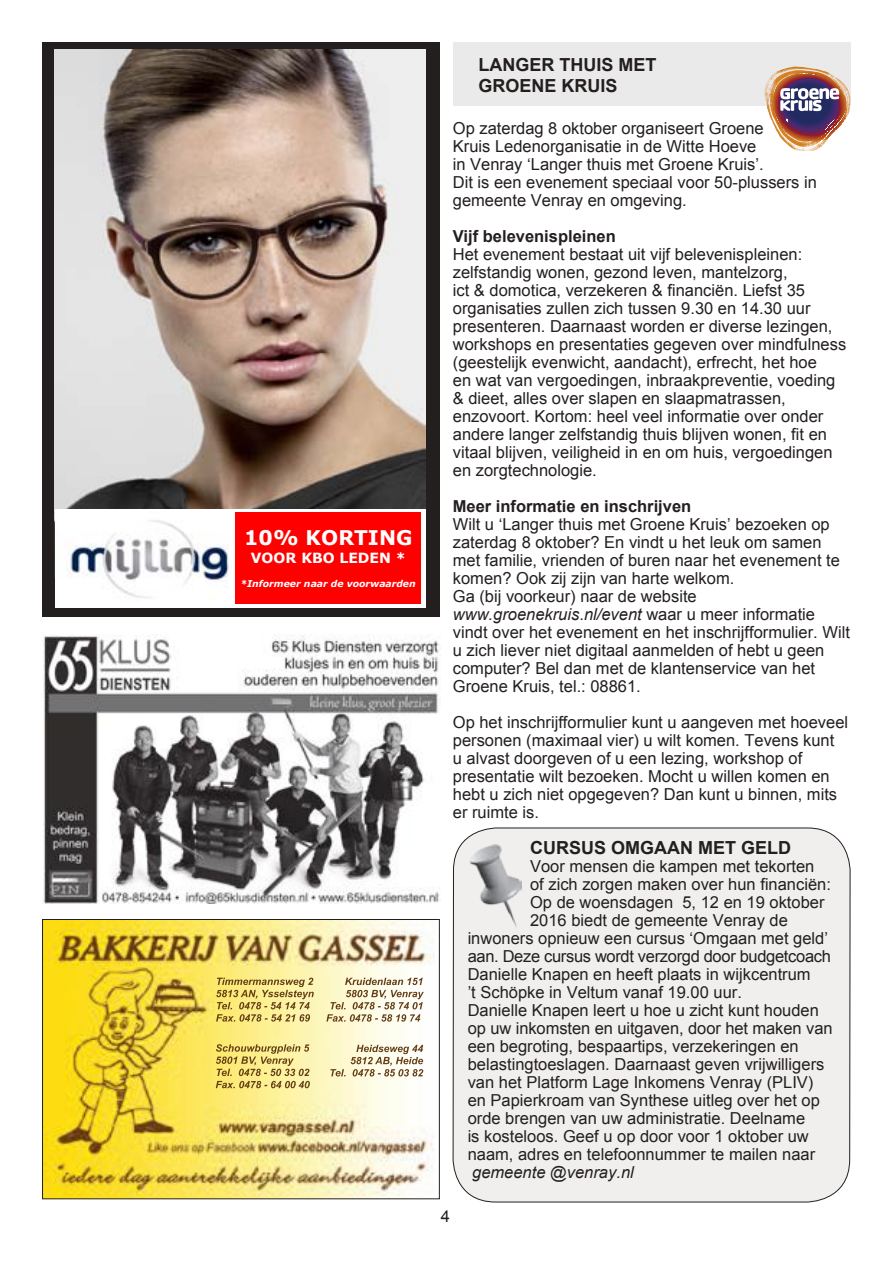
<style>
.page{position:relative;width:893px;height:1263px;background:#fff}
.page>*{position:absolute;margin:0;border:0;box-sizing:border-box;transform-origin:0 0}
.t1{font:700 20.25px "Verdana";color:#fff}
.t2{font:700 18px/21.6px "Arial";color:#241f1f}
.t3{font:16.5px/18px "Arial";color:#241f1f}
.t4{font:700 16.5px "Arial";color:#241f1f}
.t5{font:16.5px "Arial";letter-spacing:-.02em;color:#241f1f}
.t6{font:italic 16.5px "Arial";color:#241f1f}
.t7{font:700 13.95px "Verdana";color:#fff}
.t8{font:italic 700 9.3px "Verdana";color:#fff}
.s1{font-style:italic}
</style>
<div class="page">
<div style="left:43px;top:43px;width:397px;height:573px;background:#241f1f"></div>
<img style="left:55px;top:50px;width:371px;height:459px">
<img style="left:55px;top:509px;width:371px;height:99px">
<div style="left:236px;top:512px;width:185px;height:91px;background:#f00"></div>
<img style="left:44px;top:921px;width:390px;height:276px">
<div style="left:42px;top:919px;width:398px;height:280px;border:1px solid #241f1f"></div>
<img style="left:43px;top:634px;width:397px;height:269px">
<svg style="left:452px;top:42px;width:399px;height:1161px"></svg>
<img style="left:468px;top:845px;width:54px;height:84px">
<p class="t1" style="left:244px;top:523px;width:170px">10% KORTING</p>
<p class="t7" style="left:251px;top:548px;width:156px">VOOR KBO LEDEN *</p>
<p class="t8" style="left:240px;top:577px;width:177px">*Informeer naar de voorwaarden</p>
<p class="t2" style="left:478px;top:54px;width:180px">LANGER THUIS MET<br>GROENE KRUIS</p>
<p class="t3" style="left:453px;top:119px;width:366px">Op zaterdag 8 oktober organiseert Groene<br>Kruis Ledenorganisatie in de Witte Hoeve<br>in Venray ‘Langer thuis met Groene Kruis’.<br>Dit is een evenement speciaal voor 50-plussers in gemeente Venray en omgeving.</p>
<p class="t4" style="left:453px;top:225px;width:164px">Vijf belevenispleinen</p>
<p class="t3" style="left:453px;top:245px;width:395px">Het evenement bestaat uit vijf belevenispleinen: zelfstandig wonen, gezond leven, mantelzorg,<br>ict &amp; domotica, verzekeren &amp; financiën. Liefst 35 organisaties zullen zich tussen 9.30 en 14.30 uur presenteren. Daarnaast worden er diverse lezingen, workshops en presentaties gegeven over mindfulness (geestelijk evenwicht, aandacht), erfrecht, het hoe<br>en wat van vergoedingen, inbraakpreventie, voeding &amp; dieet, alles over slapen en slaapmatrassen, enzovoort. Kortom: heel veel informatie over onder andere langer zelfstandig thuis blijven wonen, fit en vitaal blijven, veiligheid in en om huis, vergoedingen en zorgtechnologie.</p>
<p class="t4" style="left:453px;top:495px;width:240px">Meer informatie en inschrijven</p>
<p class="t3" style="left:453px;top:515px;width:399px">Wilt u ‘Langer thuis met Groene Kruis’ bezoeken op zaterdag 8 oktober? En vindt u het leuk om samen met familie, vrienden of buren naar het evenement te komen? Ook zij zijn van harte welkom.<br>Ga (bij voorkeur) naar de website <span class="s1">www.groenekruis</span>.<span class="s1">nl/event</span> waar u meer informatie vindt over het evenement en het inschrijfformulier. Wilt u zich liever niet digitaal aanmelden of hebt u geen computer? Bel dan met de klantenservice van het Groene Kruis, tel.: 08861.</p>
<p class="t3" style="left:453px;top:713px;width:397px">Op het inschrijfformulier kunt u aangeven met hoeveel personen (maximaal vier) u wilt komen. Tevens kunt<br>u alvast doorgeven of u een lezing, workshop of presentatie wilt bezoeken. Mocht u willen komen en hebt u zich niet opgegeven? Dan kunt u binnen, mits er ruimte is.</p>
<p class="t2" style="left:530px;top:838px;width:263px">CURSUS OMGAAN MET GELD</p>
<p class="t3" style="left:530px;top:857px;width:286px">Voor mensen die kampen met tekorten</p>
<p class="t3" style="left:530px;top:875px;width:302px">of zich zorgen maken over hun financiën:</p>
<p class="t3" style="left:530px;top:893px;width:296px">Op de woensdagen 5, 12 en 19 oktober</p>
<p class="t3" style="left:530px;top:912px;width:259px">2016 biedt de gemeente Venray de</p>
<p class="t3" style="left:468px;top:930px;width:362px">inwoners opnieuw een cursus ‘Omgaan met geld’</p>
<p class="t5" style="left:468px;top:946px;width:365px">aan. Deze cursus wordt verzorgd door budgetcoach</p>
<p class="t3" style="left:468px;top:966px;width:344px">Danielle Knapen en heeft plaats in wijkcentrum</p>
<p class="t3" style="left:468px;top:984px;width:276px">’t Schöpke in Veltum vanaf 19.00 uur.</p>
<p class="t3" style="left:468px;top:1002px;width:353px">Danielle Knapen leert u hoe u zicht kunt houden</p>
<p class="t3" style="left:468px;top:1020px;width:366px">op uw inkomsten en uitgaven, door het maken van</p>
<p class="t3" style="left:468px;top:1038px;width:333px">een begroting, bespaartips, verzekeringen en</p>
<p class="t3" style="left:468px;top:1056px;width:358px">belastingtoeslagen. Daarnaast geven vrijwilligers</p>
<p class="t3" style="left:468px;top:1074px;width:347px">van het Platform Lage Inkomens Venray (PLIV)</p>
<p class="t3" style="left:468px;top:1092px;width:354px">en Papierkroam van Synthese uitleg over het op</p>
<p class="t3" style="left:468px;top:1110px;width:339px">orde brengen van uw administratie. Deelname</p>
<p class="t3" style="left:468px;top:1128px;width:343px">is kosteloos. Geef u op door voor 1 oktober uw</p>
<p class="t3" style="left:468px;top:1146px;width:349px">naam, adres en telefoonnummer te mailen naar</p>
<p class="t6" style="left:472px;top:1162px;width:163px">gemeente @venray.nl</p>
<p class="t3" style="left:441px;top:1207px;width:11px">4</p>
</div>
